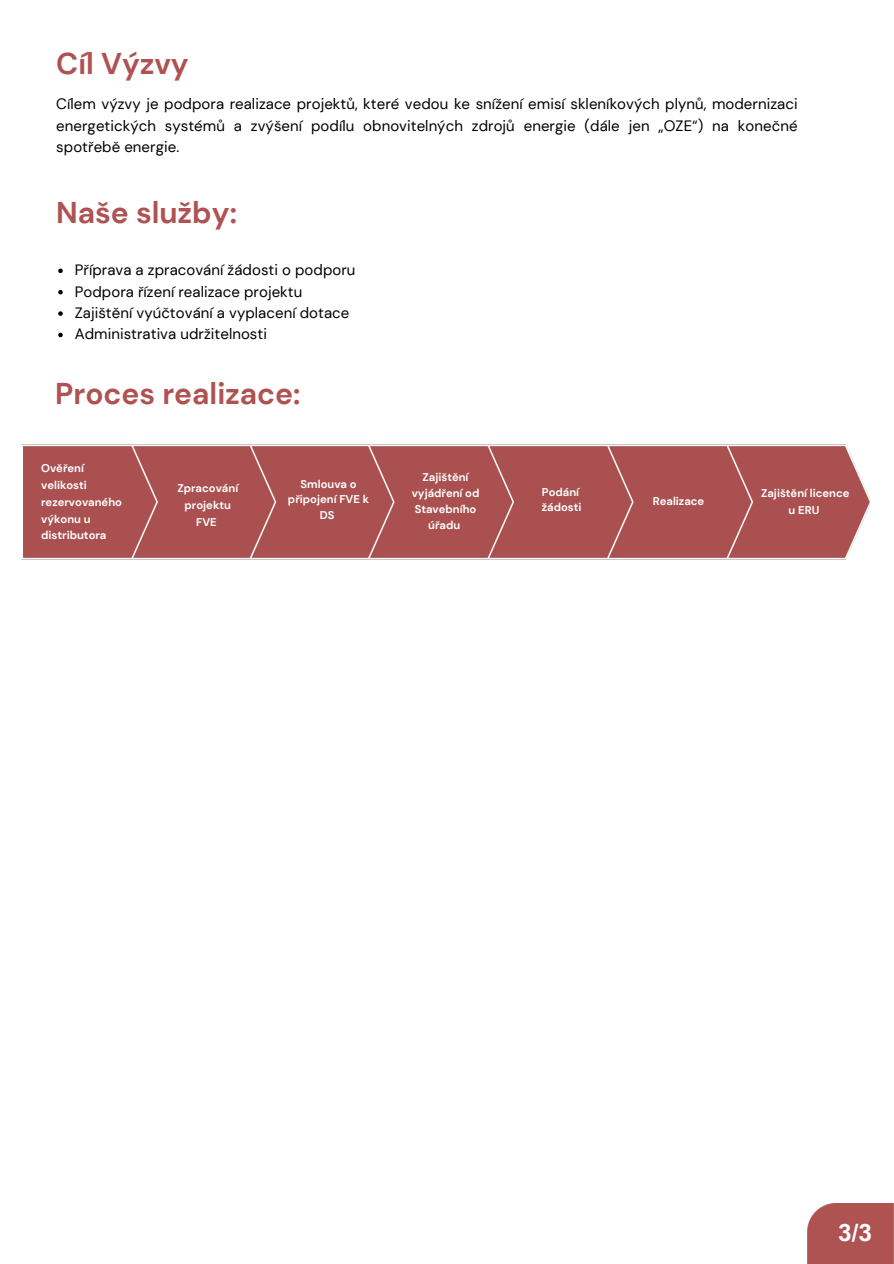
<style>
.page{position:relative;width:894px;height:1264px;background:#fff}
.page>*{position:absolute;margin:0;border:0;box-sizing:border-box;transform-origin:0 0}
.t1{font:700 30px "DM Sans";color:#ae5352}
.t2{font:700 24px "Arial Nova";color:#fff}
.t3{font:15px/21.3px "DM Sans";letter-spacing:.005em;color:#000;text-align:justify}
.t4{font:700 11.25px/16.8px "DM Sans";color:#fff;text-align:center}
</style>
<div class="page">
<img style="left:21px;top:444px;width:849px;height:116px">
<svg style="left:58px;top:268px;width:5px;height:5px"></svg>
<svg style="left:58px;top:290px;width:5px;height:4px"></svg>
<svg style="left:58px;top:311px;width:5px;height:5px"></svg>
<svg style="left:58px;top:333px;width:5px;height:4px"></svg>
<div style="left:807px;top:1203px;width:86px;height:60px;background:#ae5352"></div>
<h1 class="t1" style="left:56px;top:44px;width:134px">Cíl Výzvy</h1>
<h3 class="t3" style="left:56px;top:94px;width:742px">Cílem výzvy je podpora realizace projektů, které vedou ke snížení emisí skleníkových plynů, modernizaci energetických systémů a zvýšení podílu obnovitelných zdrojů energie (dále jen „OZE“) na konečné spotřebě energie.</h3>
<p class="t1" style="left:56px;top:193px;width:182px">Naše služby:</p>
<p class="t3" style="left:75px;top:259px;width:282px">Příprava a zpracování žádosti o podporu</p>
<p class="t3" style="left:75px;top:281px;width:229px">Podpora řízení realizace projektu</p>
<p class="t3" style="left:75px;top:302px;width:276px">Zajištění vyúčtování a vyplacení dotace</p>
<p class="t3" style="left:75px;top:324px;width:194px">Administrativa udržitelnosti</p>
<p class="t1" style="left:55px;top:374px;width:246px">Proces realizace:</p>
<p class="t4" style="left:41px;top:460px;width:82px;text-align:left">Ověření velikosti rezervovaného výkonu u</p>
<p class="t4" style="left:41px;top:526px;width:67px">distributora</p>
<p class="t4" style="left:177px;top:480px;width:62px">Zpracování projektu<br>FVE</p>
<p class="t4" style="left:288px;top:476px;width:83px;line-height:15.9px">Smlouva o připojení FVE k<br>DS</p>
<h1 class="t4" style="left:411px;top:469px;width:69px;line-height:15.9px">Zajištění vyjádření od<br>Stavebního úřadu</h1>
<p class="t4" style="left:541px;top:485px;width:41px;line-height:15px;text-align:left">Podání žádosti</p>
<p class="t4" style="left:652px;top:492px;width:53px">Realizace</p>
<p class="t4" style="left:760px;top:484px;width:90px">Zajištění licence u ERU</p>
<h2 class="t2" style="left:837px;top:1217px;width:35px">3/3</h2>
</div>
